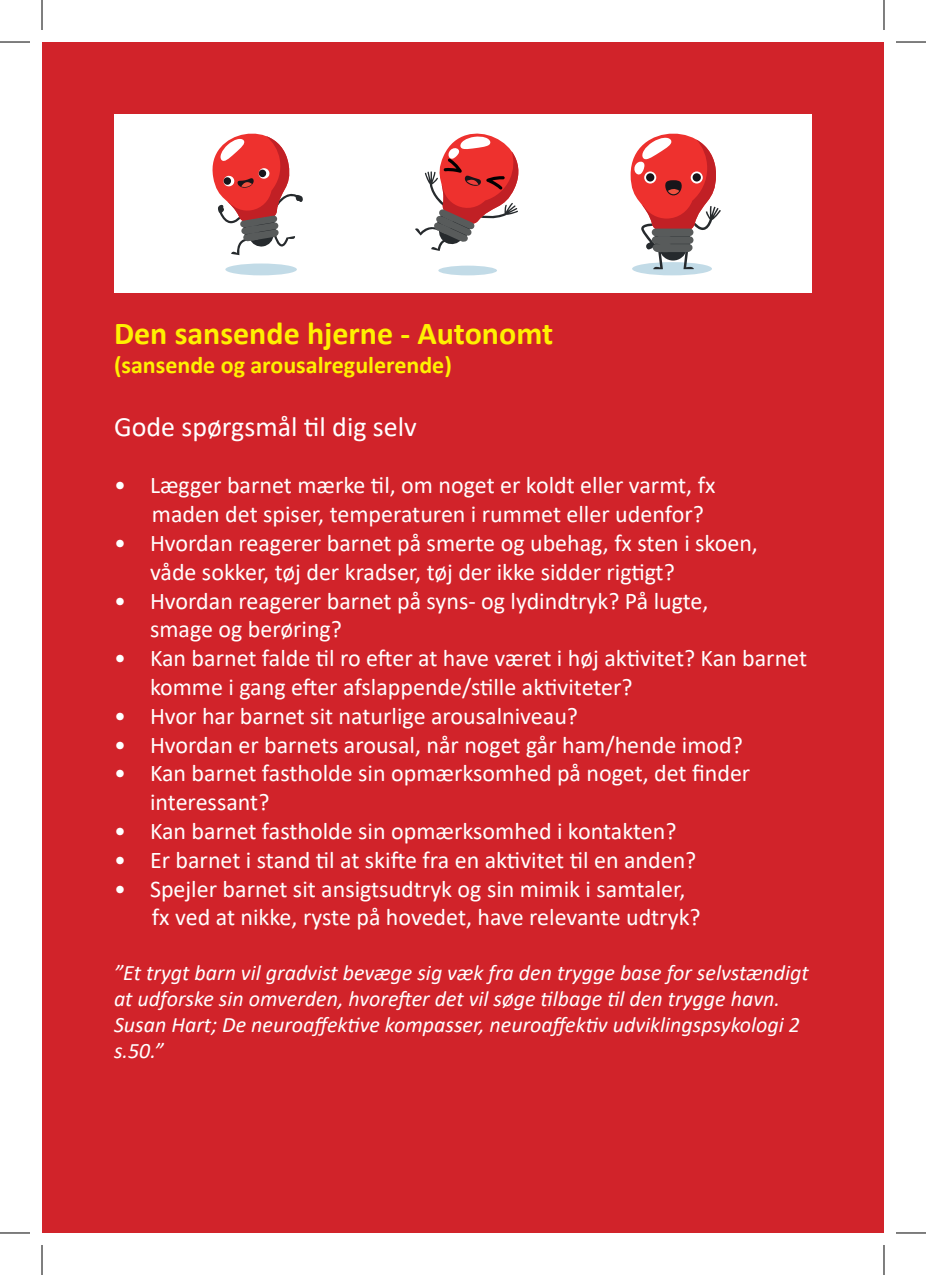
<style>
.page{position:relative;width:926px;height:1275px;background:#fff}
.page>*{position:absolute;margin:0;border:0;box-sizing:border-box;transform-origin:0 0}
.t1{font:700 32px "Calibri";color:#fff101}
.t2{font:28px "Calibri";color:#fff}
.t3{font:24px/28.8px "Calibri";color:#fff}
.t4{font:700 24px "Calibri";color:#fff101}
.t5{font:italic 22px/26px "Calibri";color:#fff}
</style>
<div class="page">
<div style="left:42px;top:42px;width:842px;height:1191px;background:#d1232a"></div>
<div style="left:114px;top:114px;width:698px;height:178px;background:#fff"></div>
<div style="left:438px;top:266px;width:59px;height:9px;background:#c2dbe7;border-radius:50%"></div>
<svg style="left:415px;top:133px;width:104px;height:118px"></svg>
<div style="left:632px;top:262px;width:80px;height:13px;background:#c2dbe7;border-radius:50%"></div>
<svg style="left:631px;top:133px;width:90px;height:136px"></svg>
<svg style="left:691px;top:171px;width:12px;height:12px"></svg>
<div style="left:693px;top:173px;width:8px;height:8px;background:#18151a;border-radius:50%"></div>
<svg style="left:644px;top:171px;width:12px;height:12px"></svg>
<div style="left:646px;top:173px;width:8px;height:8px;background:#18151a;border-radius:50%"></div>
<div style="left:225px;top:263px;width:72px;height:12px;background:#c2dbe7;border-radius:50%"></div>
<svg style="left:212px;top:133px;width:91px;height:122px"></svg>
<hr style="left:0;top:42px;width:30px;height:1px;background:#000">
<hr style="left:896px;top:42px;width:30px;height:1px;background:#000">
<hr style="left:0;top:1232px;width:30px;height:1px;background:#000">
<hr style="left:896px;top:1232px;width:30px;height:1px;background:#000">
<hr style="left:42px;top:0;width:1px;height:30px;background:#000">
<hr style="left:42px;top:1245px;width:1px;height:30px;background:#000">
<hr style="left:884px;top:0;width:1px;height:30px;background:#000">
<hr style="left:884px;top:1245px;width:1px;height:30px;background:#000">
<p class="t1" style="left:114px;top:311px;width:441px">Den sansende hjerne - Autonomt</p>
<p class="t4" style="left:114px;top:348px;width:339px">(sansende og arousalregulerende)</p>
<p class="t2" style="left:114px;top:407px;width:304px">Gode spørgsmål til dig selv</p>
<p class="t3" style="left:114px;top:470px;width:603px">• Lægger barnet mærke til, om noget er koldt eller varmt, fx</p>
<p class="t3" style="left:152px;top:499px;width:553px">maden det spiser, temperaturen i rummet eller udenfor?</p>
<p class="t3" style="left:150px;top:528px;width:609px;text-indent:-36px">• Hvordan reagerer barnet på smerte og ubehag, fx sten i skoen, våde sokker, tøj der kradser, tøj der ikke sidder rigtigt?</p>
<p class="t3" style="left:150px;top:585px;width:560px;text-indent:-36px">• Hvordan reagerer barnet på syns- og lydindtryk? På lugte, smage og berøring?</p>
<p class="t3" style="left:150px;top:643px;width:659px;text-indent:-36px">• Kan barnet falde til ro efter at have været i høj aktivitet? Kan barnet komme i gang efter afslappende/stille aktiviteter?</p>
<p class="t3" style="left:114px;top:701px;width:466px">• Hvor har barnet sit naturlige arousalniveau?</p>
<p class="t3" style="left:114px;top:729px;width:630px">• Hvordan er barnets arousal, når noget går ham/hende imod?</p>
<p class="t3" style="left:150px;top:758px;width:602px;text-indent:-36px">• Kan barnet fastholde sin opmærksomhed på noget, det finder interessant?</p>
<p class="t3" style="left:114px;top:816px;width:564px">• Kan barnet fastholde sin opmærksomhed i kontakten?</p>
<p class="t3" style="left:114px;top:845px;width:584px">• Er barnet i stand til at skifte fra en aktivitet til en anden?</p>
<p class="t3" style="left:114px;top:873px;width:573px">• Spejler barnet sit ansigtsudtryk og sin mimik i samtaler,</p>
<p class="t3" style="left:152px;top:902px;width:550px">fx ved at nikke, ryste på hovedet, have relevante udtryk?</p>
<p class="t5" style="left:114px;top:959px;width:696px">”Et trygt barn vil gradvist bevæge sig væk fra den trygge base for selvstændigt at udforske sin omverden, hvorefter det vil søge tilbage til den trygge havn.<br>Susan Hart; De neuroaffektive kompasser, neuroaffektiv udviklingspsykologi 2 s.50.”</p>
</div>
